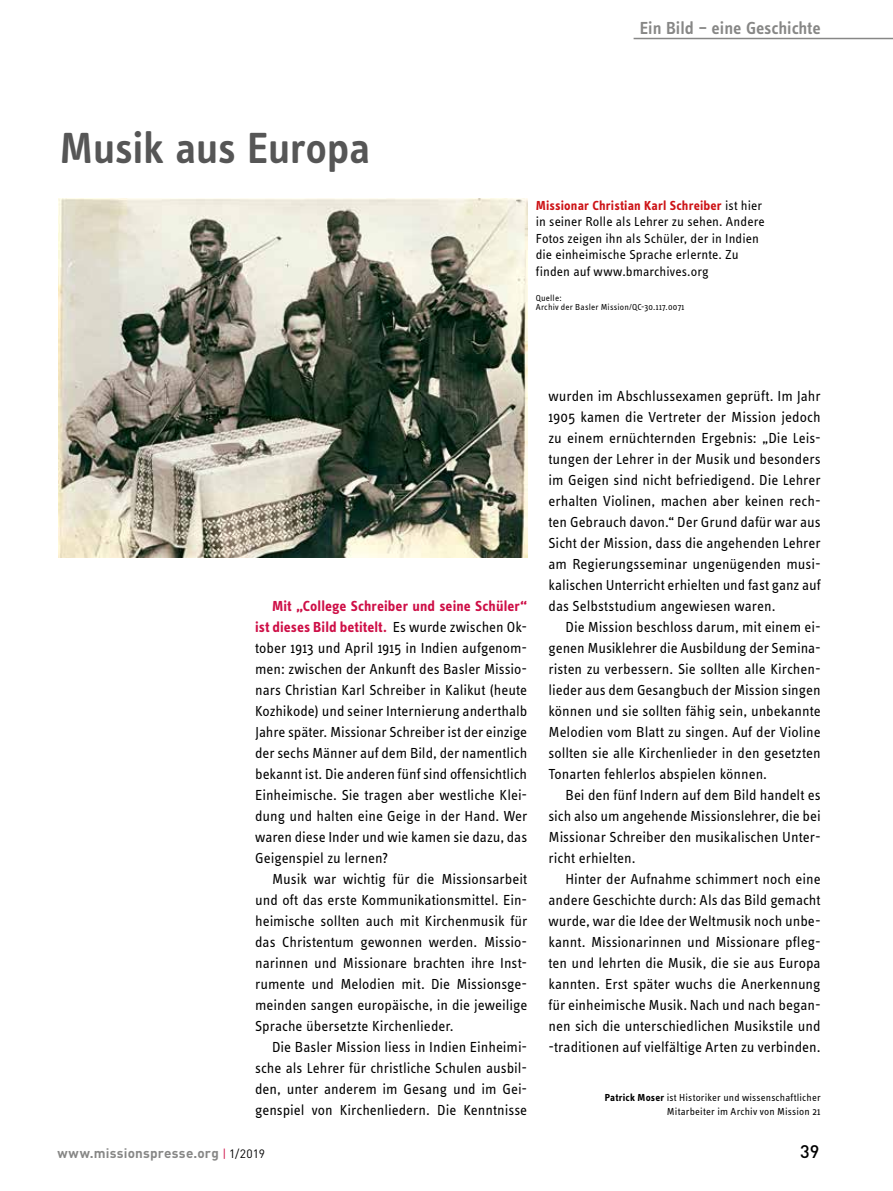
<style>
.page{position:relative;width:893px;height:1191px;background:#fff}
.page>*{position:absolute;margin:0;border:0;box-sizing:border-box;transform-origin:0 0}
.t1{font:600 45px "Info OT Text";letter-spacing:-.01em;color:#565656}
.t2{font:600 18px "Info OT Text";color:#878786}
.t3{font:500 18px "DINOT";color:#000}
.t4{font:15px/21px "Info OT Text";color:#000;text-align:justify}
.t5{font:13.5px/16.5px "Info OT Text";letter-spacing:.005em;color:#000}
.t6{font:700 13.5px "DINOT";letter-spacing:.015em;color:#878786}
.t7{font:10.5px/13.5px "Info OT Text";letter-spacing:.015em;color:#000;text-align:right}
.t8{font:9px/9px "Info OT Text";letter-spacing:.02em;color:#000}
.s1{font-weight:700;color:#cd1316}
.s2{font-weight:700;color:#ce0f47}
.s3{font-weight:700}
.s4{font-weight:400;font-size:12px;color:#ce0f47}
.s5{font-weight:400;font-size:12px;color:#000}
</style>
<div class="page">
<hr style="left:634px;top:38px;width:259px;height:1px;background:#878786">
<img style="left:58px;top:199px;width:469px;height:359px">
<p class="t2" style="left:640px;top:16px;width:182px">Ein Bild – eine Geschichte</p>
<h1 class="t1" style="left:60px;top:120px;width:312px">Musik aus Europa</h1>
<p class="t5" style="left:536px;top:197px;width:230px"><span class="s1">Missionar Christian Karl Schreiber</span> ist hier in seiner Rolle als Lehrer zu sehen. Andere Fotos zeigen ihn als Schüler, der in Indien die einheimische Sprache erlernte. Zu finden auf www.bmarchives.org</p>
<p class="t8" style="left:536px;top:294px;width:150px">Quelle:<br>Archiv der Basler Mission/QC-30.117.0071</p>
<p class="t4" style="left:255px;top:595px;width:274px;text-indent:17px"><span class="s2">Mit „College Schreiber und seine Schüler“ ist dieses Bild betitelt.</span> Es wurde zwischen Ok&shy;tober 1913 und April 1915 in Indien aufgenom&shy;men: zwischen der Ankunft des Basler Missio&shy;nars Christian Karl Schreiber in Kalikut (heute Kozhikode) und seiner Internierung anderthalb Jahre später. Missionar Schreiber ist der einzige der sechs Männer auf dem Bild, der namentlich bekannt ist. Die anderen fünf sind offensichtlich Einheimische. Sie tragen aber westliche Klei&shy;dung und halten eine Geige in der Hand. Wer waren diese Inder und wie kamen sie dazu, das Geigenspiel zu lernen?</p>
<p class="t4" style="left:255px;top:868px;width:274px;text-indent:17px">Musik war wichtig für die Missionsarbeit und oft das erste Kommunikationsmittel. Ein&shy;heimische sollten auch mit Kirchenmusik für das Christentum gewonnen werden. Missio&shy;narinnen und Missionare brachten ihre Inst&shy;rumente und Melodien mit. Die Missionsge&shy;meinden sangen europäische, in die jeweilige Sprache übersetzte Kirchenlieder.</p>
<p class="t4" style="left:255px;top:1036px;width:274px;text-indent:17px">Die Basler Mission liess in Indien Einheimi&shy;sche als Lehrer für christliche Schulen ausbil&shy;den, unter anderem im Gesang und im Gei&shy;genspiel von Kirchenliedern. Die Kenntnisse</p>
<p class="t4" style="left:549px;top:385px;width:274px">wurden im Abschlussexamen geprüft. Im Jahr 1905 kamen die Vertreter der Mission jedoch zu einem ernüchternden Ergebnis: „Die Leis&shy;tungen der Lehrer in der Musik und besonders im Geigen sind nicht befriedigend. Die Lehrer erhalten Violinen, machen aber keinen rech&shy;ten Gebrauch davon.“ Der Grund dafür war aus Sicht der Mission, dass die angehenden Lehrer am Regierungsseminar ungenügenden musi&shy;kalischen Unterricht erhielten und fast ganz auf das Selbststudium angewiesen waren.</p>
<p class="t4" style="left:549px;top:616px;width:274px;text-indent:17px">Die Mission beschloss darum, mit einem ei&shy;genen Musiklehrer die Ausbildung der Semina&shy;risten zu verbessern. Sie sollten alle Kirchen&shy;lieder aus dem Gesangbuch der Mission singen können und sie sollten fähig sein, unbekannte Melodien vom Blatt zu singen. Auf der Violine sollten sie alle Kirchenlieder in den gesetzten Tonarten fehlerlos abspielen können.</p>
<p class="t4" style="left:549px;top:784px;width:274px;text-indent:17px">Bei den fünf Indern auf dem Bild handelt es sich also um angehende Missionslehrer, die bei Missionar Schreiber den musikalischen Unter&shy;richt erhielten.</p>
<p class="t4" style="left:549px;top:868px;width:274px;text-indent:17px">Hinter der Aufnahme schimmert noch eine andere Geschichte durch: Als das Bild gemacht wurde, war die Idee der Weltmusik noch unbe&shy;kannt. Missionarinnen und Missionare pfleg&shy;ten und lehrten die Musik, die sie aus Europa kannten. Erst später wuchs die Anerkennung für einheimische Musik. Nach und nach began&shy;nen sich die unterschiedlichen Musikstile und -traditionen auf vielfältige Arten zu verbinden.</p>
<p class="t7" style="left:605px;top:1090px;width:217px"><span class="s3">Patrick Moser</span> ist Historiker und wissenschaftlicher<br>Mitarbeiter im Archiv von Mission 21</p>
<p class="t6" style="left:58px;top:1144px;width:209px">www.missionspresse.org <span class="s4">|</span> <span class="s5">1/2019</span></p>
<p class="t3" style="left:800px;top:1140px;width:21px">39</p>
</div>
